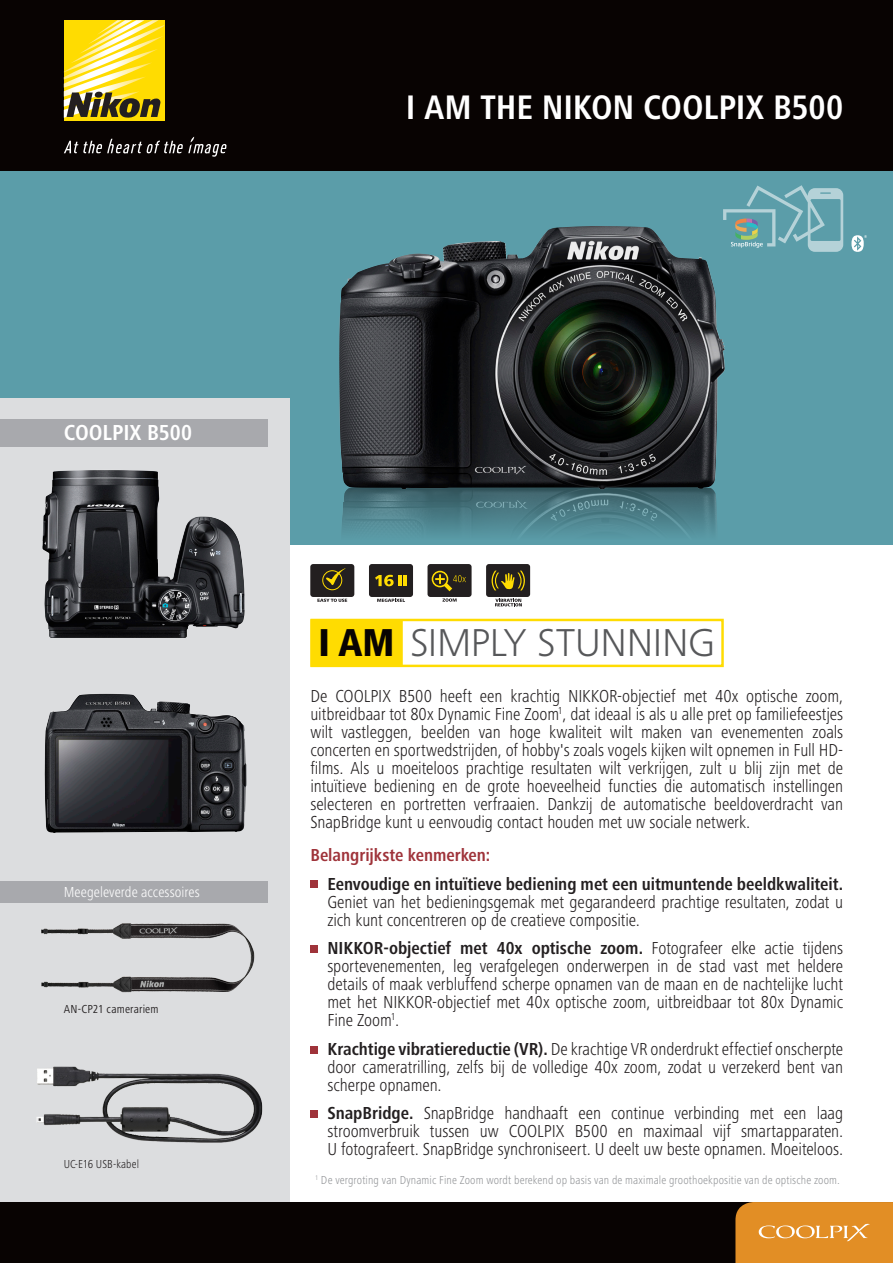
<style>
.page{position:relative;width:893px;height:1263px;background:#fff}
.page>*{position:absolute;margin:0;border:0;box-sizing:border-box;transform-origin:0 0}
.t1{font:300 40.35px "Frutiger Next LTW1 G";letter-spacing:-.01em;color:#57585a}
.t2{font:700 condensed 35.25px "Frutiger Next LTW1 G";letter-spacing:-.005em;color:#fff}
.t3{font:700 condensed 22.5px "Frutiger Next LTW1 G";color:#fff}
.COPY{font:300 condensed 18px/18px "Frutiger Next LTW1 G";letter-spacing:-.005em;color:#231f20;text-align:justify}
.COPY-2{font:700 condensed 18px "Frutiger Next LTW1 G";letter-spacing:-.005em;color:#9f333a}
.t4{font:300 condensed 15px "Frutiger Next LTW1 G";letter-spacing:.005em;color:#fff}
.SPECIFICATIONS_left{font:300 condensed 12px "Frutiger Next LTW1 G";letter-spacing:.01em;color:#939598}
.t5{font:condensed 12px "Frutiger Next LTW1 G";letter-spacing:.015em;color:#231f20}
.SPECIFICATIONS_right{font:300 condensed 12px "Frutiger Next LTW1 G";letter-spacing:.005em;color:#231f20}
.s1{font-weight:800;font-stretch:condensed;color:#080302}
.s2{font-weight:700}
</style>
<div class="page">
<div style="left:0;top:170px;width:893px;height:374px;background:#5b9da9"></div>
<div style="left:0;top:398px;width:289px;height:804px;background:#dcdddf"></div>
<div style="left:0;top:0;width:893px;height:170px;background:#080302"></div>
<div style="left:0;top:1202px;width:893px;height:61px;background:#080302"></div>
<svg style="left:735px;top:1202px;width:158px;height:61px;background:#e0902c"></svg>
<div style="left:64px;top:20px;width:100px;height:101px;background:#ffdc01"></div>
<svg style="left:64px;top:20px;width:100px;height:98px"></svg>
<svg style="left:64px;top:137px;width:162px;height:20px"></svg>
<div style="left:310px;top:564px;width:44px;height:33px;background:#231f20;border-radius:3px"></div>
<div style="left:322px;top:570px;width:20px;height:20px;border:1px solid #ffdc01;border-radius:50%"></div>
<svg style="left:326px;top:568px;width:19px;height:17px"></svg>
<svg style="left:317px;top:599px;width:30px;height:3px"></svg>
<div style="left:369px;top:564px;width:44px;height:33px;background:#231f20;border-radius:3px"></div>
<svg style="left:375px;top:575px;width:32px;height:11px"></svg>
<svg style="left:377px;top:599px;width:28px;height:3px"></svg>
<div style="left:427px;top:564px;width:45px;height:33px;background:#231f20;border-radius:3px"></div>
<svg style="left:442px;top:598px;width:15px;height:4px"></svg>
<svg style="left:432px;top:571px;width:34px;height:20px"></svg>
<div style="left:486px;top:564px;width:44px;height:33px;background:#231f20;border-radius:3px"></div>
<svg style="left:492px;top:571px;width:33px;height:19px"></svg>
<svg style="left:495px;top:599px;width:27px;height:7px"></svg>
<div style="left:310px;top:881px;width:8px;height:7px;background:#9f333a"></div>
<div style="left:310px;top:945px;width:8px;height:8px;background:#9f333a"></div>
<div style="left:310px;top:1046px;width:8px;height:7px;background:#9f333a"></div>
<div style="left:310px;top:1111px;width:8px;height:7px;background:#9f333a"></div>
<div style="left:0;top:420px;width:268px;height:27px;background:#a8a9ad"></div>
<div style="left:0;top:881px;width:268px;height:21px;background:#a8a9ad"></div>
<img style="left:45px;top:694px;width:201px;height:139px">
<img style="left:42px;top:470px;width:203px;height:168px">
<img style="left:36px;top:1066px;width:227px;height:77px">
<svg style="left:851px;top:235px;width:16px;height:17px"></svg>
<svg style="left:723px;top:185px;width:120px;height:67px"></svg>
<img style="left:342px;top:489px;width:375px;height:45px">
<img style="left:339px;top:226px;width:378px;height:263px">
<img style="left:41px;top:923px;width:214px;height:70px">
<div style="left:310px;top:619px;width:414px;height:48px;border:2px solid #ffdc01"></div>
<div style="left:310px;top:619px;width:93px;height:48px;background:#ffdc01;border:1px solid #ffdc01"></div>
<p class="t2" style="left:406px;top:87px;width:439px">I AM THE NIKON COOLPIX B500</p>
<p class="t3" style="left:64px;top:420px;width:130px">COOLPIX B500</p>
<p class="t4" style="left:64px;top:883px;width:137px">Meegeleverde accessoires</p>
<p class="t5" style="left:64px;top:1002px;width:96px">AN-CP21 camerariem</p>
<p class="SPECIFICATIONS_right" style="left:64px;top:1157px;width:77px">UC-E16 USB-kabel</p>
<p class="t1" style="left:318px;top:620px;width:398px"><span class="s1">I AM</span> SIMPLY STUNNING</p>
<p class="COPY" style="left:310px;top:687px;width:534px">De COOLPIX B500 heeft een krachtig NIKKOR-objectief met 40x optische zoom, uitbreidbaar tot 80x Dynamic Fine Zoom<sup>1</sup>, dat ideaal is als u alle pret op familiefeestjes wilt vastleggen, beelden van hoge kwaliteit wilt maken van evenementen zoals concerten en sportwedstrijden, of hobby's zoals vogels kijken wilt opnemen in Full HD&shy;films. Als u moeiteloos prachtige resultaten wilt verkrijgen, zult u blij zijn met de intuïtieve bediening en de grote hoeveelheid functies die automatisch instellingen selecteren en portretten verfraaien. Dankzij de automatische beeldoverdracht van SnapBridge kunt u eenvoudig contact houden met uw sociale netwerk.</p>
<p class="COPY-2" style="left:310px;top:845px;width:181px">Belangrijkste kenmerken:</p>
<p class="COPY" style="left:327px;top:874px;width:517px"><span class="s2">Eenvoudige en intuïtieve bediening met een uitmuntende beeldkwaliteit.<br></span>Geniet van het bedieningsgemak met gegarandeerd prachtige resultaten, zodat u zich kunt concentreren op de creatieve compositie.</p>
<p class="COPY" style="left:327px;top:939px;width:517px"><span class="s2">NIKKOR-objectief met 40x optische zoom.</span> Fotografeer elke actie tijdens sportevenementen, leg verafgelegen onderwerpen in de stad vast met heldere details of maak verbluffend scherpe opnamen van de maan en de nachtelijke lucht met het NIKKOR-objectief met 40x optische zoom, uitbreidbaar tot 80x Dynamic Fine Zoom<sup>1</sup>.</p>
<p class="COPY" style="left:327px;top:1040px;width:517px"><span class="s2">Krachtige vibratiereductie (VR).</span> De krachtige VR onderdrukt effectief onscherpte door cameratrilling, zelfs bij de volledige 40x zoom, zodat u verzekerd bent van scherpe opnamen.</p>
<p class="COPY" style="left:327px;top:1104px;width:517px"><span class="s2">SnapBridge.</span> SnapBridge handhaaft een continue verbinding met een laag stroomverbruik tussen uw COOLPIX B500 en maximaal vijf smartapparaten.<br>U fotografeert. SnapBridge synchroniseert. U deelt uw beste opnamen. Moeiteloos.</p>
<p class="SPECIFICATIONS_left" style="left:315px;top:1173px;width:526px"><sup>1</sup> De vergroting van Dynamic Fine Zoom wordt berekend op basis van de maximale groothoekpositie van de optische zoom.</p>
</div>
